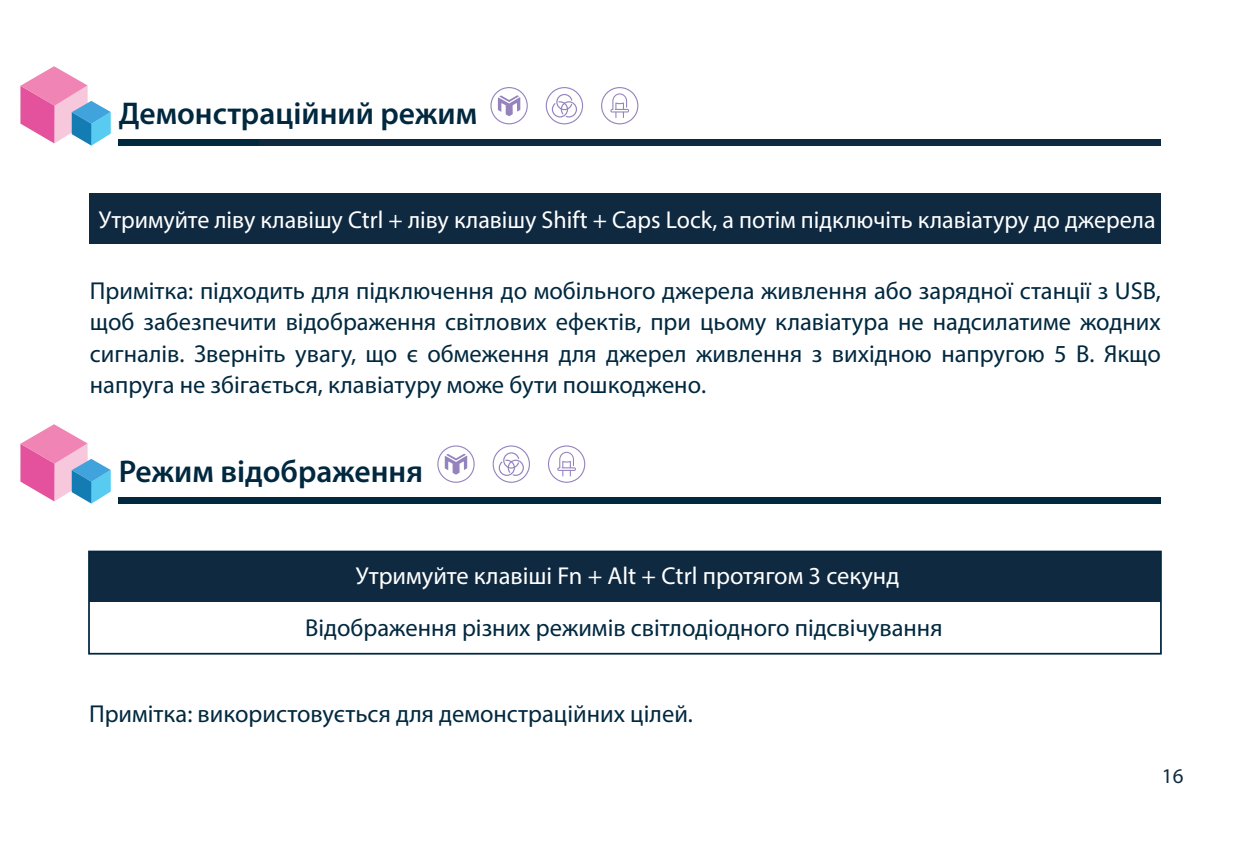
<style>
.page{position:relative;width:1251px;height:854px;background:#fff}
.page>*{position:absolute;margin:0;border:0;box-sizing:border-box;transform-origin:0 0}
.t1{font:600 31.5px "Myriad Pro";color:#00283f}
.t2{font:24.5px/31.5px "Myriad Pro";color:#00283f;text-align:justify}
.t3{font:24.5px "Myriad Pro";color:#fff}
.t4{font:21px "Myriad Pro";color:#0f2940}
</style>
<div class="page">
<div style="left:119px;top:139px;width:1041px;height:7px;background:#00283f"></div>
<svg style="left:20px;top:66px;width:91px;height:80px"></svg>
<div style="left:119px;top:497px;width:1041px;height:6px;background:#00283f"></div>
<svg style="left:20px;top:424px;width:91px;height:79px"></svg>
<div style="left:89px;top:193px;width:1071px;height:51px;background:#0f2940"></div>
<div style="left:89px;top:551px;width:1071px;height:51px;background:#0f2940"></div>
<div style="left:88px;top:550px;width:1073px;height:104px;border:2px solid #00283f"></div>
<svg style="left:492px;top:445px;width:38px;height:37px"></svg>
<svg style="left:548px;top:445px;width:37px;height:37px"></svg>
<svg style="left:437px;top:445px;width:37px;height:37px"></svg>
<svg style="left:545px;top:87px;width:38px;height:37px"></svg>
<svg style="left:601px;top:87px;width:37px;height:37px"></svg>
<svg style="left:490px;top:87px;width:37px;height:37px"></svg>
<div style="left:259px;top:139px;width:901px;height:6px;background:#0f2940"></div>
<p class="t1" style="left:119px;top:93px;width:360px">Демонстраційний режим</p>
<p class="t3" style="left:99px;top:205px;width:1058px">Утримуйте ліву клавішу Ctrl + ліву клавішу Shift + Caps Lock, а потім підключіть клавіатуру до джерела</p>
<p class="t2" style="left:90px;top:274px;width:1072px">Примітка: підходить для підключення до мобільного джерела живлення або зарядної станції з USB, щоб забезпечити відображення світлових ефектів, при цьому клавіатура не надсилатиме жодних сигналів. Зверніть увагу, що є обмеження для джерел живлення з вихідною напругою 5 В. Якщо напруга не збігається, клавіатуру може бути пошкоджено.</p>
<p class="t1" style="left:119px;top:451px;width:306px">Режим відображення</p>
<p class="t3" style="left:355px;top:560px;width:545px">Утримуйте клавіші Fn + Alt + Ctrl протягом 3 секунд</p>
<p class="t2" style="left:305px;top:611px;width:638px">Відображення різних режимів світлодіодного підсвічування</p>
<p class="t2" style="left:89px;top:697px;width:605px">Примітка: використовується для демонстраційних цілей.</p>
<p class="t4" style="left:1161px;top:763px;width:23px">16</p>
</div>
